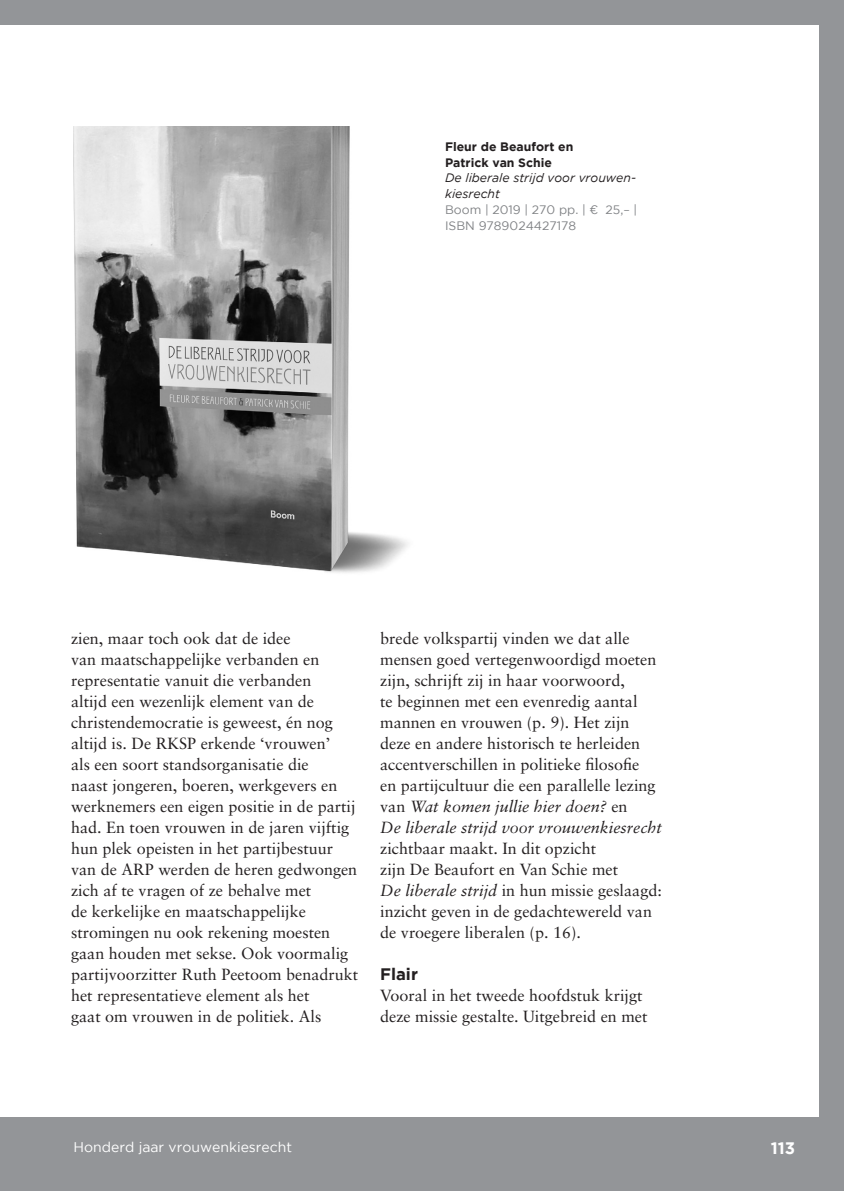
<style>
.page{position:relative;width:844px;height:1191px;background:#fff}
.page>*{position:absolute;margin:0;border:0;box-sizing:border-box;transform-origin:0 0}
.t1{font:700 16.62px "Gotham";color:#231f20}
.t2{font:700 16.62px "Gotham";color:#fff}
.t3{font:16.1px/21px "Sabon LT";color:#231f20}
.t4{font:14px "Gotham";color:#fff}
.t5{font:12.25px/15.8px "Gotham";color:#808285}
.t6{font:italic 12.25px/15.8px "Gotham";color:#231f20}
.t7{font:700 12.25px/15.8px "Gotham";color:#231f20}
.s1{font-style:italic}
</style>
<div class="page">
<img style="left:74px;top:126px;width:334px;height:447px">
<div style="left:0;top:1117px;width:843px;height:74px;background:#939598"></div>
<div style="left:0;top:0;width:843px;height:25px;background:#939598"></div>
<div style="left:819px;top:0;width:24px;height:1191px;background:#939598"></div>
<p class="t7" style="left:445px;top:138px;width:130px">Fleur de Beaufort en<br>Patrick van Schie</p>
<p class="t6" style="left:445px;top:170px;width:191px">De liberale strijd voor vrouwen&shy;kiesrecht</p>
<p class="t5" style="left:445px;top:201px;width:194px">Boom | 2019 | 270 pp. | ¤ 25,– |<br>ISBN 9789024427178</p>
<p class="t3" style="left:71px;top:628px;width:288px">zien, maar toch ook dat de idee<br>van maatschappelijke verbanden en representatie vanuit die verbanden<br>altijd een wezenlijk element van de christendemocratie is geweest, én nog altijd is. De RKSP erkende ‘vrouwen’<br>als een soort standsorganisatie die<br>naast jongeren, boeren, werkgevers en werknemers een eigen positie in de partij had. En toen vrouwen in de jaren vijftig hun plek opeisten in het partijbestuur van de ARP werden de heren gedwongen zich af te vragen of ze behalve met<br>de kerkelijke en maatschappelijke stromingen nu ook rekening moesten gaan houden met sekse. Ook voormalig partijvoorzitter Ruth Peetoom benadrukt het representatieve element als het<br>gaat om vrouwen in de politiek. Als</p>
<p class="t3" style="left:380px;top:628px;width:283px">brede volkspartij vinden we dat alle mensen goed vertegenwoordigd moeten zijn, schrijft zij in haar voorwoord,<br>te beginnen met een evenredig aantal mannen en vrouwen (p. 9). Het zijn deze en andere historisch te herleiden accentverschillen in politieke filosofie<br>en partijcultuur die een parallelle lezing van <span class="s1">Wat komen jullie hier doen?</span> en<br><span class="s1">De liberale strijd voor vrouwenkiesrecht</span></p>
<p class="t3" style="left:380px;top:838px;width:283px">zichtbaar maakt. In dit opzicht<br>zijn De Beaufort en Van Schie met<br><span class="s1">De liberale strijd</span> in hun missie geslaagd: inzicht geven in de gedachtewereld van de vroegere liberalen (p. 16).</p>
<p class="t1" style="left:380px;top:965px;width:39px">Flair</p>
<p class="t3" style="left:380px;top:985px;width:269px">Vooral in het tweede hoofdstuk krijgt deze missie gestalte. Uitgebreid en met</p>
<p class="t4" style="left:74px;top:1138px;width:220px">Honderd jaar vrouwenkiesrecht</p>
<p class="t2" style="left:770px;top:1138px;width:26px">113</p>
</div>
